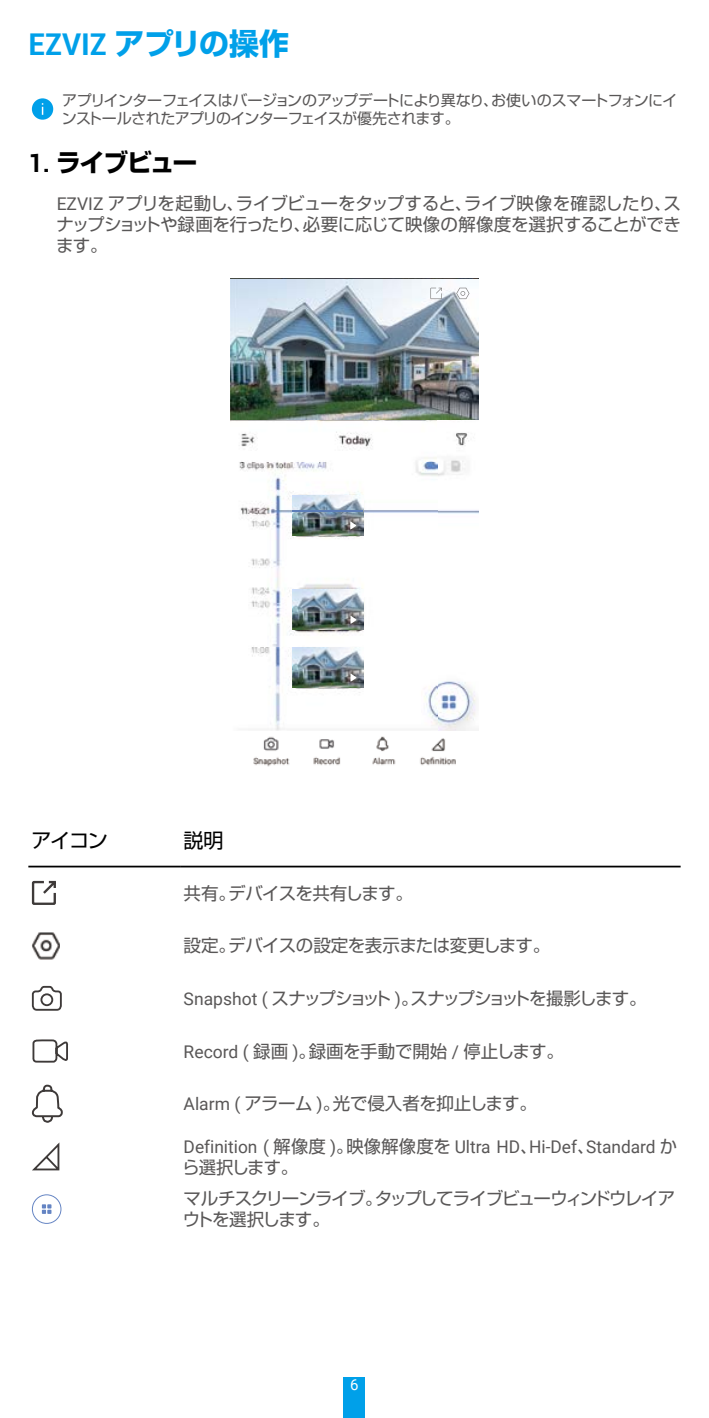
<style>
.page{position:relative;width:709px;height:1418px;background:#fff}
.page>*{position:absolute;margin:0;border:0;box-sizing:border-box;transform-origin:0 0}
.t1{font:700 30px "Shin Go Pro";letter-spacing:-.02em;color:#00a0e9}
.t2{font:700 25px "Shin Go Pro";letter-spacing:-.055em;color:#000}
.t3{font:20px "Shin Go Pro";letter-spacing:-.06em;color:#000}
.t4{font:17.5px/21px "Shin Go Pro";letter-spacing:-.045em;color:#595757;text-align:justify}
.t5{font:17.5px "Roboto";color:#595757}
.t6{font:17.5px/31.8px "Shin Go Pro";letter-spacing:-.075em;color:#595757}
.t7{font:17.5px "Shin Go Pro";letter-spacing:-.12em;color:#595757}
.t8{font:17.5px "Shin Go Pro";letter-spacing:-.01em;color:#595757}
.t9{font:17.5px "Shin Go Pro";letter-spacing:-.07em;color:#595757}
.t10{font:15px/18px "Shin Go Pro";letter-spacing:-.045em;color:#595757}
.t11{font:15px "Roboto";color:#fff}
.s1{font-family:"Roboto"}
.s2{font-family:"Shin Go Pro"}
</style>
<div class="page">
<div style="left:344px;top:1376px;width:21px;height:41px;background:#00a0e9"></div>
<svg style="left:32px;top:98px;width:21px;height:22px"></svg>
<img style="left:230px;top:331px;width:249px;height:436px">
<img style="left:230px;top:279px;width:248px;height:140px">
<img style="left:293px;top:495px;width:70px;height:40px">
<svg style="left:350px;top:521px;width:6px;height:8px"></svg>
<img style="left:293px;top:589px;width:70px;height:40px">
<svg style="left:350px;top:615px;width:6px;height:9px"></svg>
<img style="left:293px;top:647px;width:70px;height:40px">
<svg style="left:350px;top:673px;width:6px;height:8px"></svg>
<hr style="left:293px;top:510px;width:70px;height:1px;background:#5d7eb8">
<svg style="left:430px;top:288px;width:12px;height:11px"></svg>
<svg style="left:456px;top:288px;width:13px;height:11px"></svg>
<hr style="left:28px;top:865px;width:152px;height:2px;background:#000">
<hr style="left:180px;top:865px;width:500px;height:2px;background:#000">
<svg style="left:31px;top:880px;width:25px;height:25px"></svg>
<svg style="left:31px;top:932px;width:38px;height:292px"></svg>
<h1 class="t1" style="left:28px;top:20px;width:262px"><span class="s1">EZVIZ</span> アプリの操作</h1>
<p class="t10" style="left:62px;top:89px;width:617px">アプリインターフェイスはバージョンのアップデートにより異なり、お使いのスマートフォンにインストールされたアプリのインターフェイスが優先されます。</p>
<h2 class="t2" style="left:28px;top:143px;width:171px"><span class="s1">1.</span> ライブビュー</h2>
<p class="t4" style="left:56px;top:191px;width:626px"><span class="s1">EZVIZ</span> アプリを起動し、ライブビューをタップすると、ライブ映像を確認したり、スナップショットや録画を行ったり、必要に応じて映像の解像度を選択することができます。</p>
<p class="t3" style="left:32px;top:823px;width:78px">アイコン</p>
<p class="t3" style="left:184px;top:823px;width:41px">説明</p>
<p class="t4" style="left:184px;top:880px;width:231px">共有。デバイスを共有します。</p>
<p class="t4" style="left:184px;top:933px;width:368px">設定。デバイスの設定を表示または変更します。</p>
<p class="t7" style="left:184px;top:983px;width:464px"><span class="s1">Snapshot (</span> スナップショット <span class="s1">)</span>。スナップショットを撮影します。</p>
<p class="t8" style="left:184px;top:1036px;width:382px"><span class="s1">Record (</span> 録画 <span class="s1">)</span>。録画を手動で開始 <span class="s1">/</span> 停止します。</p>
<p class="t4" style="left:184px;top:1091px;width:355px"><span class="s1">Alarm (</span> アラーム <span class="s1">)</span>。光で侵入者を抑止します。</p>
<p class="t5" style="left:184px;top:1134px;width:495px">Definition ( <span class="s2">解像度</span> )<span class="s2">。映像解像度を</span> Ultra HD<span class="s2">、</span>Hi-Def<span class="s2">、</span>Standard <span class="s2">か</span></p>
<p class="t6" style="left:182px;top:1148px;width:494px">ら選択します。<br>マルチスクリーンライブ。タップしてライブビューウィンドウレイア</p>
<p class="t9" style="left:183px;top:1205px;width:148px">ウトを選択します。</p>
<p class="t11" style="left:350px;top:1374px;width:10px">6</p>
</div>
